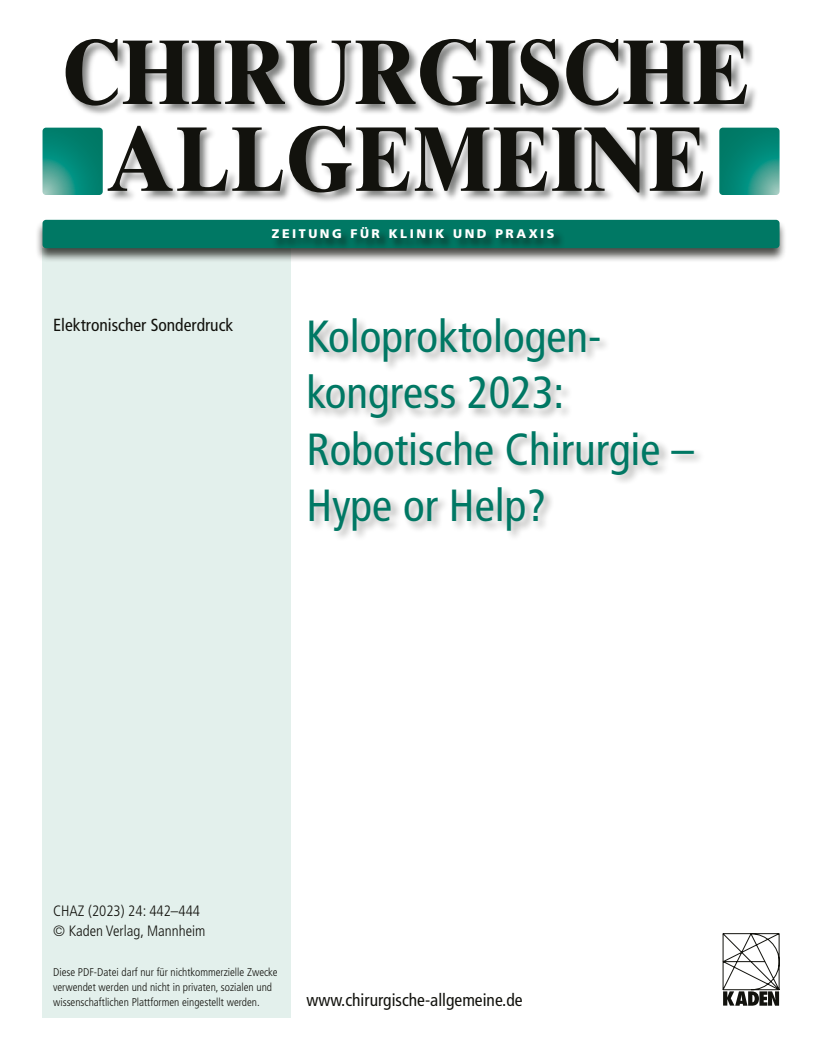
<style>
.page{position:relative;width:815px;height:1053px;background:#fff}
.page>*{position:absolute;margin:0;border:0;box-sizing:border-box;transform-origin:0 0}
.t1{font:700 91.75px/86.8px "Times Ten LT Std";color:#12120d;text-align:center;scale:.9 1}
.t2{font:condensed 45px/56.2px "Frutiger LT Std";color:#007864}
.t3{font:condensed 17.5px "Frutiger LT Std";color:#12120d}
.t4{font:300 condensed 15px/20px "Frutiger LT Std";color:#12120d}
.t5{font:900 12.5px "Frutiger LT Std";letter-spacing:.2em;color:#fff}
.t6{font:300 condensed 11.25px/15px "Frutiger LT Std";color:#12120d}
</style>
<div class="page">
<div style="left:43px;top:248px;width:248px;height:769px;background:#e3f0ec"></div>
<img style="left:59px;top:41px;width:705px;height:161px">
<svg style="left:43px;top:128px;width:60px;height:67px;background:#138c7b"></svg>
<svg style="left:719px;top:128px;width:61px;height:67px;background:#158c7c"></svg>
<svg style="left:723px;top:933px;width:57px;height:72px"></svg>
<div style="left:35px;top:219px;width:752px;height:44px;background:#12120d;opacity:.75"></div>
<div style="left:43px;top:220px;width:737px;height:28px;background:#007864;border-radius:4px"></div>
<div style="left:271px;top:226px;width:295px;height:25px;background:#12120d;opacity:.75"></div>
<div style="left:307px;top:316px;width:399px;height:225px;background:#12120d;opacity:.35"></div>
<h1 class="t1" style="left:62px;top:28px;width:767px">CHIRURGISCHE<br>ALLGEMEINE</h1>
<h3 class="t3" style="left:53px;top:315px;width:182px">Elektronischer Sonderdruck</h3>
<p class="t5" style="left:272px;top:226px;width:284px">ZEITUNG FÜR KLINIK UND PRAXIS</p>
<h2 class="t2" style="left:306px;top:308px;width:389px">Koloproktologen&shy;kongress 2023:<br>Robotische Chirurgie –<br>Hype or Help?</h2>
<h3 class="t4" style="left:53px;top:901px;width:154px">CHAZ (2023) 24: 442–444 © Kaden Verlag, Mannheim</h3>
<p class="t6" style="left:53px;top:964px;width:226px">Diese PDF-Datei darf nur für nichtkommerzielle Zwecke verwendet werden und nicht in privaten, sozialen und wissenschaftlichen Plattformen eingestellt werden.</p>
<h3 class="t3" style="left:306px;top:989px;width:218px">www.chirurgische-allgemeine.de</h3>
</div>
